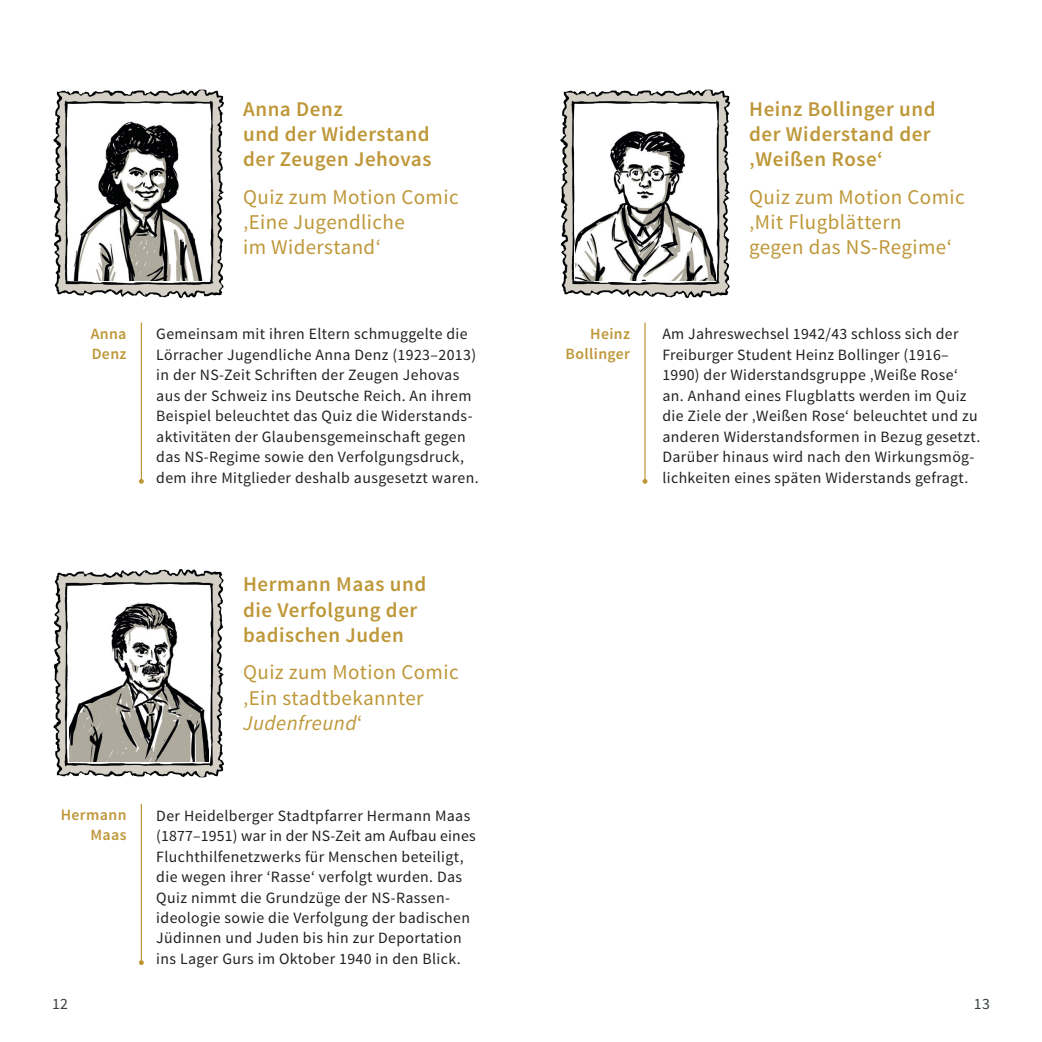
<style>
.page{position:relative;width:1042px;height:1042px;background:#fff}
.page>*{position:absolute;margin:0;border:0;box-sizing:border-box;transform-origin:0 0}
.Sachtext_linksbündig{font:21px/25.2px "Source Sans Pro";letter-spacing:.02em;color:#be9738}
.Teaser_linksbündig{font:600 21px/25.2px "Source Sans Pro";letter-spacing:.025em;color:#be9738}
.Copy{font:15.75px/20.5px "Source Sans Pro";letter-spacing:.025em;color:#231f20}
.Marginale_rechtsbündig{font:600 15.75px/20.1px "Source Sans Pro";letter-spacing:.025em;color:#be9738;text-align:right}
.t1{font:15.75px "Source Sans Pro";color:#383f43}
.s1{font-style:italic}
</style>
<div class="page">
<img style="left:53px;top:89px;width:171px;height:209px">
<img style="left:70px;top:106px;width:139px;height:174px">
<hr style="left:141px;top:322px;width:1px;height:159px;background:#be9738">
<svg style="left:139px;top:479px;width:5px;height:5px"></svg>
<img style="left:53px;top:569px;width:171px;height:209px">
<img style="left:70px;top:587px;width:139px;height:174px">
<hr style="left:141px;top:804px;width:1px;height:158px;background:#be9738">
<svg style="left:139px;top:960px;width:5px;height:5px"></svg>
<img style="left:560px;top:89px;width:171px;height:209px">
<img style="left:575px;top:106px;width:140px;height:174px">
<hr style="left:644px;top:322px;width:1px;height:159px;background:#be9738">
<svg style="left:642px;top:479px;width:5px;height:5px"></svg>
<p class="Marginale_rechtsbündig" style="left:91px;top:324px;width:37px;text-align:left">Anna<br>Denz</p>
<p class="Teaser_linksbündig" style="left:243px;top:97px;width:190px">Anna Denz<br>und der Widerstand der Zeugen Jehovas</p>
<p class="Sachtext_linksbündig" style="left:243px;top:185px;width:217px">Quiz zum Motion Comic ‚Eine Jugendliche<br>im Widerstand‘</p>
<p class="Copy" style="left:156px;top:324px;width:324px">Gemeinsam mit ihren Eltern schmuggelte die Lörracher Jugendliche Anna Denz (1923–2013) in der NS-Zeit Schriften der Zeugen Jehovas aus der Schweiz ins Deutsche Reich. An ihrem Beispiel beleuchtet das Quiz die Widerstands&shy;aktivitäten der Glaubensgemeinschaft gegen das NS-Regime sowie den Verfolgungsdruck, dem ihre Mitglieder deshalb ausgesetzt waren.</p>
<p class="Teaser_linksbündig" style="left:243px;top:572px;width:185px">Hermann Maas und die Verfolgung der badischen Juden</p>
<p class="Sachtext_linksbündig" style="left:243px;top:660px;width:217px">Quiz zum Motion Comic ‚Ein stadtbekannter<br><span class="s1">Judenfreund</span>‘</p>
<p class="Marginale_rechtsbündig" style="left:61px;top:805px;width:67px">Hermann<br>Maas</p>
<p class="Copy" style="left:156px;top:805px;width:321px">Der Heidelberger Stadtpfarrer Hermann Maas (1877–1951) war in der NS-Zeit am Aufbau eines Fluchthilfenetzwerks für Menschen beteiligt, die wegen ihrer ‘Rasse‘ verfolgt wurden. Das Quiz nimmt die Grundzüge der NS-Rassen&shy;ideologie sowie die Verfolgung der badischen Jüdinnen und Juden bis hin zur Deportation ins Lager Gurs im Oktober 1940 in den Blick.</p>
<p class="Marginale_rechtsbündig" style="left:566px;top:324px;width:66px">Heinz<br>Bollinger</p>
<p class="Teaser_linksbündig" style="left:749px;top:97px;width:188px">Heinz Bollinger und der Widerstand der ‚Weißen Rose‘</p>
<p class="Sachtext_linksbündig" style="left:749px;top:185px;width:217px">Quiz zum Motion Comic</p>
<p class="Sachtext_linksbündig" style="left:749px;top:210px;width:204px">‚Mit Flugblättern gegen das NS-Regime‘</p>
<p class="Copy" style="left:662px;top:324px;width:319px">Am Jahreswechsel 1942/43 schloss sich der Freiburger Student Heinz Bollinger (1916– 1990) der Widerstandsgruppe ‚Weiße Rose‘ an. Anhand eines Flugblatts werden im Quiz die Ziele der ‚Weißen Rose‘ beleuchtet und zu anderen Widerstandsformen in Bezug gesetzt.<br>Darüber hinaus wird nach den Wirkungsmög&shy;lichkeiten eines späten Widerstands gefragt.</p>
<p class="t1" style="left:52px;top:993px;width:18px">12</p>
<p class="t1" style="left:974px;top:993px;width:18px">13</p>
</div>
